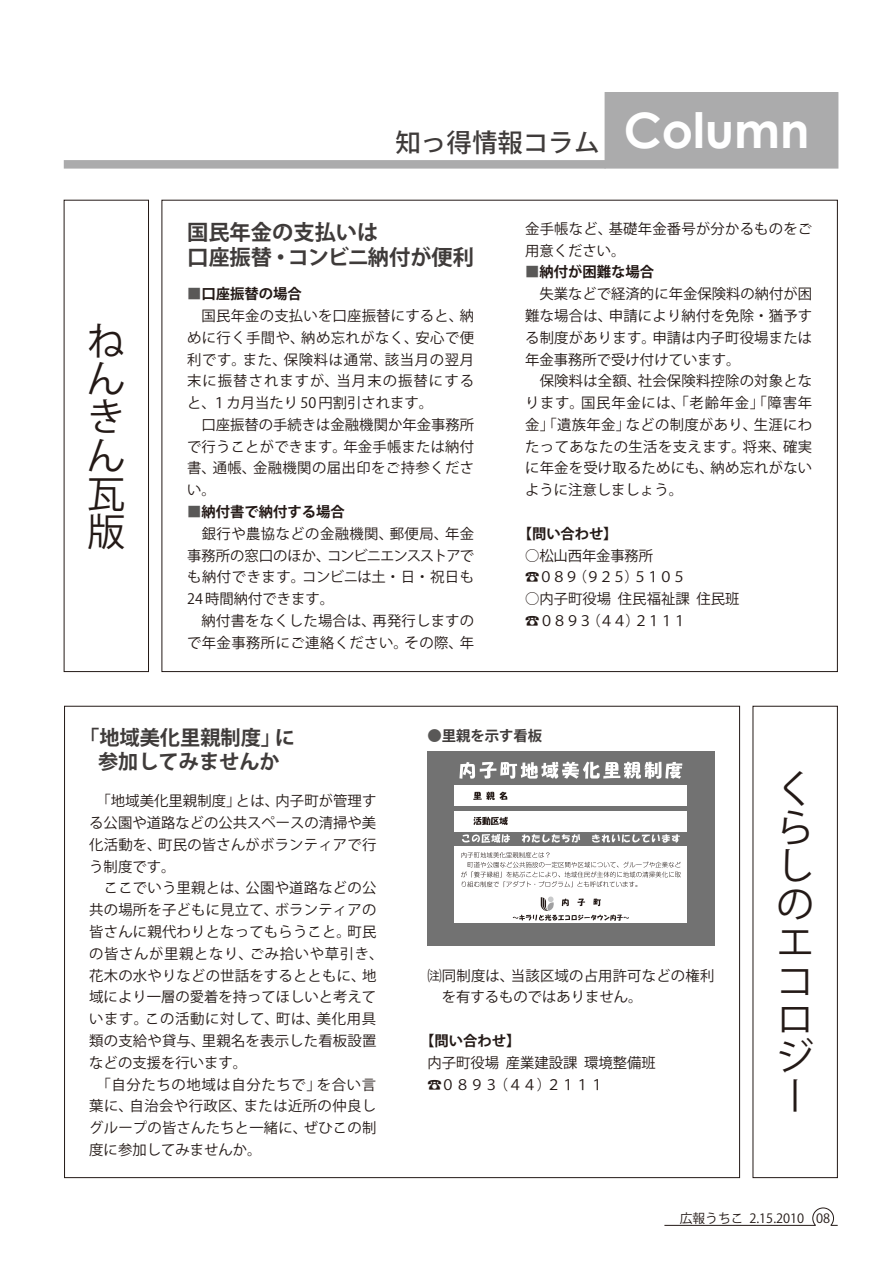
<style>
.page{position:relative;width:893px;height:1263px;background:#fff}
.page>*{position:absolute;margin:0;border:0;box-sizing:border-box;transform-origin:0 0}
.t1{font:700 48.9px "Century Gothic";color:#fff}
.t2{font:38.25px/38.2px "Koz Go Pro";color:#231916;text-align:justify}
.t3{font:500 25.5px "Koz Go Pro";color:#3f3b3a}
.t4{font:700 21.3px/25.5px "Koz Go Pro";color:#3f3b3a}
.t5{font:700 20.25px/24.5px "Koz Go Pro";color:#3f3b3a;text-align:right}
.t6{font:14.4px/21.8px "Koz Go Pro";letter-spacing:.015em;color:#231916}
.t7{font:14.4px/21.8px "Koz Go Pro";letter-spacing:.045em;color:#231916}
.t8{font:700 14.4px "Koz Go Pro";color:#231916}
.t9{font:14.4px/21.8px "Koz Go Pro";letter-spacing:.05em;color:#231916}
.t10{font:14.4px/21.8px "Koz Go Pro";letter-spacing:-.01em;color:#231916}
.t11{font:14.4px "Koz Go Pro";letter-spacing:.075em;color:#231916}
.t12{font:700 14.4px "Koz Go Pro";color:#3f3b3a}
.t13{font:12.75px "Koz Go Pro";color:#231916}
.s1{color:#595857}
.s2{font-weight:400;color:#595857}
</style>
<div class="page">
<div style="left:64px;top:160px;width:541px;height:9px;background:#ababac"></div>
<div style="left:605px;top:93px;width:233px;height:75px;background:#ababac"></div>
<div style="left:605px;top:92px;width:233px;height:77px;border:2px solid #ababac"></div>
<div style="left:64px;top:200px;width:85px;height:472px;border:1px solid #231916"></div>
<div style="left:753px;top:706px;width:85px;height:472px;border:1px solid #231916"></div>
<hr style="left:664px;top:1225px;width:151px;height:1px;background:#231916">
<svg style="left:812px;top:1207px;width:26px;height:19px"></svg>
<div style="left:427px;top:752px;width:287px;height:194px;background:#727272"></div>
<div style="left:455px;top:785px;width:232px;height:21px;background:#fff"></div>
<div style="left:455px;top:811px;width:232px;height:20px;background:#fff"></div>
<div style="left:455px;top:846px;width:232px;height:77px;background:#fff"></div>
<svg style="left:459px;top:762px;width:223px;height:17px"></svg>
<svg style="left:473px;top:792px;width:34px;height:8px"></svg>
<svg style="left:473px;top:817px;width:35px;height:8px"></svg>
<svg style="left:462px;top:834px;width:48px;height:9px"></svg>
<svg style="left:522px;top:834px;width:58px;height:8px"></svg>
<svg style="left:592px;top:834px;width:88px;height:9px"></svg>
<svg style="left:513px;top:896px;width:116px;height:25px"></svg>
<svg style="left:461px;top:852px;width:220px;height:35px"></svg>
<h2 class="t2" style="left:87px;top:323px;width:39px">ねんきん瓦版</h2>
<h3 class="t3" style="left:395px;top:127px;width:206px">知っ得情報コラム</h3>
<h1 class="t1" style="left:624px;top:99px;width:187px">Column</h1>
<h3 class="t4" style="left:288px;top:221px;width:188px;text-indent:-101px">国民年金の支払いは<br>コンビニ納付が便利</h3>
<h3 class="t4" style="left:187px;top:246px;width:106px">口座振替・</h3>
<p class="t8" style="left:187px;top:285px;width:116px"><span class="s1">■</span>口座振替の場合</p>
<p class="t6" style="left:415px;top:305px;width:60px;text-indent:-228px">　国民年金の支払いを口座振替にすると、安心で便</p>
<p class="t6" style="left:460px;top:305px;width:16px">納</p>
<p class="t6" style="left:301px;top:327px;width:119px">納め忘れがなく、</p>
<p class="t6" style="left:187px;top:327px;width:119px">めに行く手間や、</p>
<p class="t6" style="left:187px;top:349px;width:60px">利です。</p>
<p class="t6" style="left:284px;top:349px;width:105px">保険料は通常、</p>
<p class="t6" style="left:385px;top:349px;width:91px">該当月の翌月</p>
<p class="t6" style="left:243px;top:349px;width:45px">また、</p>
<p class="t6" style="left:212px;top:370px;width:223px;text-indent:-25px">末に振替されますが、<br>１カ月当たり50 円割引されます。</p>
<p class="t11" style="left:337px;top:372px;width:139px">当月末の振替にする</p>
<p class="t6" style="left:187px;top:392px;width:30px">と、</p>
<p class="t6" style="left:187px;top:414px;width:289px">　口座振替の手続きは金融機関か年金事務所</p>
<p class="t6" style="left:343px;top:436px;width:132px">年金手帳または納付</p>
<p class="t6" style="left:253px;top:436px;width:223px;text-indent:-66px">で行うことができます。<br>金融機関の届出印をご持参くださ</p>
<p class="t6" style="left:187px;top:458px;width:30px">書、い。</p>
<p class="t8" style="left:187px;top:502px;width:159px"><span class="s1">■</span>納付書で納付する場合</p>
<p class="t6" style="left:213px;top:458px;width:45px">通帳、</p>
<p class="t6" style="left:327px;top:523px;width:149px;text-indent:-140px">　銀行や農協などの金融機関、<br>コンビニエンスストアで</p>
<p class="t6" style="left:445px;top:523px;width:31px">年金</p>
<p class="t6" style="left:390px;top:523px;width:60px">郵便局、</p>
<p class="t6" style="left:302px;top:545px;width:173px;text-indent:-115px">事務所の窓口のほか、<br>コンビニは土・日・祝日も</p>
<p class="t6" style="left:187px;top:567px;width:149px">も納付できます。<br>24時間納付できます。</p>
<p class="t6" style="left:187px;top:610px;width:190px">　納付書をなくした場合は、</p>
<p class="t6" style="left:372px;top:610px;width:103px">再発行しますの</p>
<p class="t6" style="left:187px;top:632px;width:222px">で年金事務所にご連絡ください。</p>
<p class="t6" style="left:460px;top:632px;width:16px">年</p>
<p class="t6" style="left:405px;top:632px;width:60px">その際、</p>
<p class="t6" style="left:609px;top:218px;width:205px">基礎年金番号が分かるものをご</p>
<p class="t6" style="left:525px;top:218px;width:102px">金手帳など、用意ください。</p>
<p class="t8" style="left:525px;top:263px;width:131px"><span class="s1">■</span>納付が困難な場合</p>
<p class="t6" style="left:525px;top:283px;width:289px">　失業などで経済的に年金保険料の納付が困</p>
<p class="t6" style="left:609px;top:305px;width:205px">申請により納付を免除・猶予す</p>
<p class="t6" style="left:525px;top:305px;width:88px">難な場合は、</p>
<p class="t6" style="left:525px;top:327px;width:132px">る制度があります。</p>
<p class="t6" style="left:525px;top:349px;width:217px">年金事務所で受け付けています。</p>
<p class="t6" style="left:638px;top:370px;width:176px">社会保険料控除の対象とな</p>
<p class="t6" style="left:652px;top:327px;width:161px">申請は内子町役場または</p>
<p class="t9" style="left:581px;top:370px;width:232px;text-indent:-56px">　保険料は全額、<br>国民年金には、「老齢年金」「障害年</p>
<p class="t6" style="left:525px;top:392px;width:60px">ります。</p>
<p class="t6" style="left:626px;top:414px;width:133px">などの制度があり、</p>
<p class="t6" style="left:525px;top:414px;width:106px">金」「遺族年金」</p>
<p class="t6" style="left:754px;top:414px;width:60px">生涯にわ</p>
<p class="t6" style="left:783px;top:436px;width:31px">確実</p>
<p class="t6" style="left:743px;top:436px;width:45px">将来、</p>
<p class="t6" style="left:711px;top:436px;width:103px;text-indent:-185px">たってあなたの生活を支えます。<br>納め忘れがない</p>
<p class="t6" style="left:525px;top:458px;width:190px">に年金を受け取るためにも、ように注意しましょう。</p>
<p class="t8" style="left:518px;top:524px;width:101px">【問い合わせ【</p>
<p class="t10" style="left:633px;top:545px;width:55px;text-indent:-108px">○松山西年金事務所<br>５１０５</p>
<p class="t6" style="left:573px;top:567px;width:68px">)９２５(</p>
<p class="t6" style="left:525px;top:567px;width:55px">☎０８９</p>
<p class="t6" style="left:618px;top:588px;width:73px">住民福祉課</p>
<p class="t6" style="left:696px;top:588px;width:45px">住民班</p>
<p class="t6" style="left:525px;top:588px;width:88px">○内子町役場</p>
<p class="t6" style="left:587px;top:610px;width:55px">)４４(</p>
<p class="t6" style="left:525px;top:610px;width:69px">☎０８９３</p>
<p class="t6" style="left:634px;top:610px;width:55px">２１１１</p>
<h3 class="t5" style="left:79px;top:726px;width:203px">「地域美化里親制度」参加してみませんか</h3>
<p class="t6" style="left:276px;top:790px;width:102px">内子町が管理す</p>
<h3 class="t5" style="left:275px;top:726px;width:22px">に</h3>
<p class="t6" style="left:89px;top:790px;width:153px">　「地域美化里親制度」</p>
<p class="t6" style="left:89px;top:812px;width:289px">る公園や道路などの公共スペースの清掃や美</p>
<p class="t6" style="left:158px;top:834px;width:220px">町民の皆さんがボランティアで行</p>
<p class="t6" style="left:236px;top:790px;width:45px">とは、</p>
<p class="t6" style="left:89px;top:834px;width:88px">化活動を、う制度です。</p>
<p class="t6" style="left:246px;top:878px;width:132px">公園や道路などの公</p>
<p class="t6" style="left:89px;top:878px;width:161px">　ここでいう里親とは、</p>
<p class="t6" style="left:275px;top:899px;width:103px">ボランティアの</p>
<p class="t6" style="left:89px;top:899px;width:190px">共の場所を子どもに見立て、</p>
<p class="t6" style="left:250px;top:921px;width:135px;text-indent:-161px">皆さんに親代わりとなってもらうこと。<br>ごみ拾いや草引き、</p>
<p class="t6" style="left:347px;top:921px;width:30px">町民</p>
<p class="t7" style="left:89px;top:943px;width:165px">の皆さんが里親となり、</p>
<p class="t6" style="left:89px;top:965px;width:278px">花木の水やりなどの世話をするとともに、</p>
<p class="t6" style="left:89px;top:987px;width:289px">域により一層の愛着を持ってほしいと考えて</p>
<p class="t6" style="left:317px;top:1008px;width:61px">美化用具</p>
<p class="t6" style="left:362px;top:965px;width:16px">地</p>
<p class="t7" style="left:145px;top:1008px;width:135px">この活動に対して、</p>
<p class="t6" style="left:89px;top:1008px;width:60px">います。</p>
<p class="t6" style="left:276px;top:1008px;width:45px">町は、</p>
<p class="t6" style="left:89px;top:1030px;width:159px">類の支給や貸与、<br>などの支援を行います。</p>
<p class="t6" style="left:202px;top:1030px;width:176px">里親名を表示した看板設置</p>
<p class="t7" style="left:244px;top:1074px;width:134px;text-indent:-155px">　「自分たちの地域は自分たちで」<br>または近所の仲良し</p>
<p class="t6" style="left:317px;top:1074px;width:61px">を合い言</p>
<p class="t6" style="left:130px;top:1095px;width:119px">自治会や行政区、</p>
<p class="t6" style="left:89px;top:1095px;width:45px">葉に、</p>
<p class="t6" style="left:89px;top:1117px;width:219px">グループの皆さんたちと一緒に、度に参加してみませんか。</p>
<p class="t6" style="left:304px;top:1117px;width:74px">ぜひこの制</p>
<p class="t12" style="left:427px;top:726px;width:116px"><span class="s2">●</span>里親を示す看板</p>
<p class="t6" style="left:511px;top:965px;width:205px">当該区域の占用許可などの権利</p>
<p class="t6" style="left:427px;top:965px;width:217px">注同制度は、<br>　を有するものではありません。</p>
<p class="t8" style="left:420px;top:1031px;width:102px">【問い合わせ【</p>
<p class="t6" style="left:584px;top:1052px;width:73px">環境整備班</p>
<p class="t6" style="left:506px;top:1052px;width:73px">産業建設課</p>
<p class="t6" style="left:427px;top:1052px;width:73px">内子町役場</p>
<p class="t6" style="left:427px;top:1074px;width:73px">☎０８９３</p>
<p class="t6" style="left:494px;top:1074px;width:59px">)４４(</p>
<p class="t6" style="left:547px;top:1074px;width:59px">２１１１</p>
<h2 class="t2" style="left:776px;top:771px;width:38px;text-align:left">くらしのエコロジー</h2>
<p class="t13" style="left:680px;top:1210px;width:65px">広報うちこ</p>
<p class="t13" style="left:749px;top:1210px;width:56px">2.15.2010</p>
<p class="t13" style="left:816px;top:1210px;width:16px">08</p>
</div>
